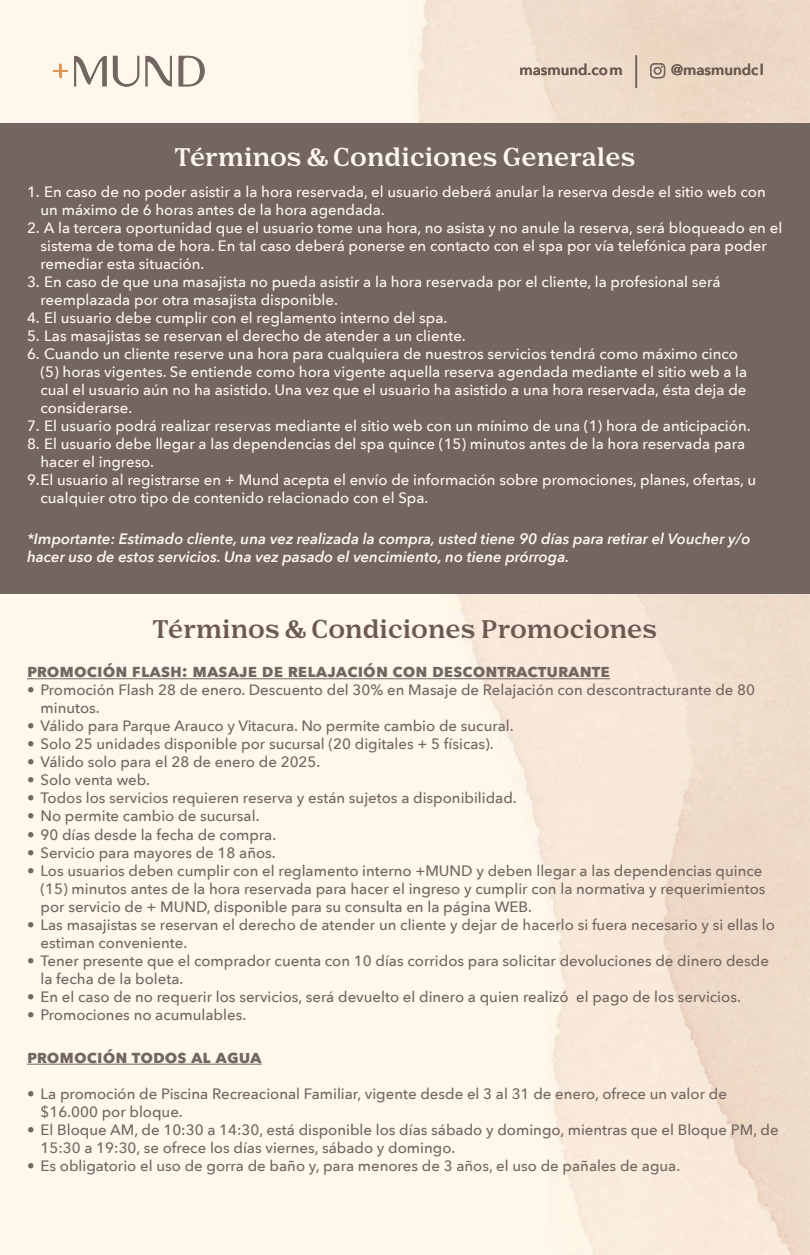
<style>
.page{position:relative;width:810px;height:1255px;background:#fff}
.page>*{position:absolute;margin:0;border:0;box-sizing:border-box;transform-origin:0 0}
.t1{font:700 24.75px "Nib Pro";color:#6b5952}
.t2{font:700 24.75px "Nib Pro";letter-spacing:-.005em;color:#fff7ed}
.t3{font:700 18px "Avenir Next";letter-spacing:.07em;color:#736661}
.t4{font:700 18px "Avenir Next";color:#736661}
.t5{font:700 18px "Avenir Next";letter-spacing:.11em;color:#736661}
.t6{font:500 15px/18px "Avenir Next";color:#736661}
.t7{font:500 15px/18px "Avenir Next";color:#fff7ed}
.t8{font:italic 600 15px/18px "Avenir Next";color:#fff7ed}
.t9{font:600 14.92px "Avenir Next";color:#6b5952}
.t10{font:600 14.92px "Avenir Next";color:#6b5c52}
</style>
<div class="page">
<img style="left:0;top:0;width:810px;height:123px">
<img style="left:0;top:593px;width:810px;height:661px">
<svg style="left:113px;top:56px;width:26px;height:31px"></svg>
<svg style="left:179px;top:56px;width:26px;height:30px"></svg>
<svg style="left:74px;top:56px;width:33px;height:30px"></svg>
<svg style="left:146px;top:56px;width:26px;height:30px"></svg>
<svg style="left:53px;top:64px;width:14px;height:14px"></svg>
<hr style="left:635px;top:55px;width:2px;height:33px;background:#736661">
<svg style="left:650px;top:63px;width:15px;height:15px"></svg>
<div style="left:0;top:123px;width:810px;height:470px;background:#736661"></div>
<hr style="left:27px;top:678px;width:583px;height:1px;background:#736661">
<hr style="left:27px;top:1063px;width:235px;height:1px;background:#736661">
<p class="t9" style="left:519px;top:57px;width:105px">masmund.com</p>
<p class="t10" style="left:671px;top:57px;width:94px">@masmundcl</p>
<h1 class="t2" style="left:174px;top:142px;width:463px">Términos &amp; Condiciones Generales</h1>
<p class="t7" style="left:40px;top:182px;width:727px;text-indent:-14px">1. En caso de no poder asistir a la hora reservada, el usuario deberá anular la reserva desde el sitio web con un máximo de 6 horas antes de la hora agendada.</p>
<p class="t7" style="left:40px;top:218px;width:743px;text-indent:-14px">2. A la tercera oportunidad que el usuario tome una hora, no asista y no anule la reserva, será bloqueado en el sistema de toma de hora. En tal caso deberá ponerse en contacto con el spa por vía telefónica para poder remediar esta situación.</p>
<p class="t7" style="left:40px;top:272px;width:682px;text-indent:-14px">3. En caso de que una masajista no pueda asistir a la hora reservada por el cliente, la profesional será reemplazada por otra masajista disponible.</p>
<p class="t7" style="left:27px;top:308px;width:422px">4. El usuario debe cumplir con el reglamento interno del spa.</p>
<p class="t7" style="left:27px;top:326px;width:440px">5. Las masajistas se reservan el derecho de atender a un cliente.</p>
<p class="t7" style="left:40px;top:344px;width:708px;text-indent:-14px">6. Cuando un cliente reserve una hora para cualquiera de nuestros servicios tendrá como máximo cinco (5) horas vigentes. Se entiende como hora vigente aquella reserva agendada mediante el sitio web a la cual el usuario aún no ha asistido. Una vez que el usuario ha asistido a una hora reservada, ésta deja de considerarse.</p>
<p class="t7" style="left:27px;top:416px;width:725px">7. El usuario podrá realizar reservas mediante el sitio web con un mínimo de una (1) hora de anticipación.</p>
<p class="t7" style="left:27px;top:434px;width:720px">8. El usuario debe llegar a las dependencias del spa quince (15) minutos antes de la hora reservada para</p>
<p class="t7" style="left:40px;top:452px;width:115px">hacer el ingreso.</p>
<p class="t7" style="left:27px;top:470px;width:731px">9.El usuario al registrarse en + Mund acepta el envío de información sobre promociones, planes, ofertas, u</p>
<p class="t7" style="left:40px;top:488px;width:390px">cualquier otro tipo de contenido relacionado con el Spa.</p>
<p class="t8" style="left:27px;top:529px;width:725px">*Importante: Estimado cliente, una vez realizada la compra, usted tiene 90 días para retirar el Voucher y/o hacer uso de estos servicios. Una vez pasado el vencimiento, no tiene prórroga.</p>
<h1 class="t1" style="left:152px;top:614px;width:507px">Términos &amp; Condiciones Promociones</h1>
<p class="t3" style="left:27px;top:655px;width:332px">PROMOCIÓN flash: masaj e de relajación</p>
<p class="t3" style="left:393px;top:655px;width:12px">con</p>
<p class="t3" style="left:432px;top:655px;width:43px">descon</p>
<p class="t5" style="left:498px;top:655px;width:114px">tracturante</p>
<p class="t6" style="left:40px;top:680px;width:716px;text-indent:-14px">• Promoción Flash 28 de enero. Descuento del 30% en Masaje de Relajación con descontracturante de 80 minutos.</p>
<p class="t6" style="left:27px;top:716px;width:488px">• Válido para Parque Arauco y Vitacura. No permite cambio de sucural.</p>
<p class="t6" style="left:27px;top:734px;width:468px">• Solo 25 unidades disponible por sucursal (20 digitales + 5 físicas).</p>
<p class="t6" style="left:27px;top:752px;width:295px">• Válido solo para el 28 de enero de 2025.</p>
<p class="t6" style="left:27px;top:770px;width:125px">• Solo venta web.</p>
<p class="t6" style="left:27px;top:788px;width:491px">• Todos los servicios requieren reserva y están sujetos a disponibilidad.</p>
<p class="t6" style="left:27px;top:806px;width:234px">• No permite cambio de sucursal.</p>
<p class="t6" style="left:27px;top:824px;width:251px">• 90 días desde la fecha de compra.</p>
<p class="t6" style="left:27px;top:842px;width:250px">• Servicio para mayores de 18 años.</p>
<p class="t6" style="left:40px;top:860px;width:727px;text-indent:-14px">• Los usuarios deben cumplir con el reglamento interno +MUND y deben llegar a las dependencias quince (15) minutos antes de la hora reservada para hacer el ingreso y cumplir con la normativa y requerimientos por servicio de + MUND, disponible para su consulta en la página WEB.</p>
<p class="t6" style="left:40px;top:914px;width:736px;text-indent:-14px">• Las masajistas se reservan el derecho de atender un cliente y dejar de hacerlo si fuera necesario y si ellas lo estiman conveniente.</p>
<p class="t6" style="left:40px;top:950px;width:730px;text-indent:-14px">• Tener presente que el comprador cuenta con 10 días corridos para solicitar devoluciones de dinero desde la fecha de la boleta.</p>
<p class="t6" style="left:27px;top:986px;width:715px">• En el caso de no requerir los servicios, será devuelto el dinero a quien realizó el pago de los servicios.</p>
<p class="t6" style="left:27px;top:1004px;width:221px">• Promociones no acumulables.</p>
<p class="t4" style="left:27px;top:1040px;width:224px">PROMOCIÓN TODOS AL AGUA</p>
<p class="t6" style="left:40px;top:1084px;width:688px;text-indent:-14px">• La promoción de Piscina Recreacional Familiar, vigente desde el 3 al 31 de enero, ofrece un valor de $16.000 por bloque.</p>
<p class="t6" style="left:40px;top:1120px;width:740px;text-indent:-14px">• El Bloque AM, de 10:30 a 14:30, está disponible los días sábado y domingo, mientras que el Bloque PM, de<br>15:30 a 19:30, se ofrece los días viernes, sábado y domingo.</p>
<p class="t6" style="left:27px;top:1156px;width:655px">• Es obligatorio el uso de gorra de baño y, para menores de 3 años, el uso de pañales de agua.</p>
</div>
